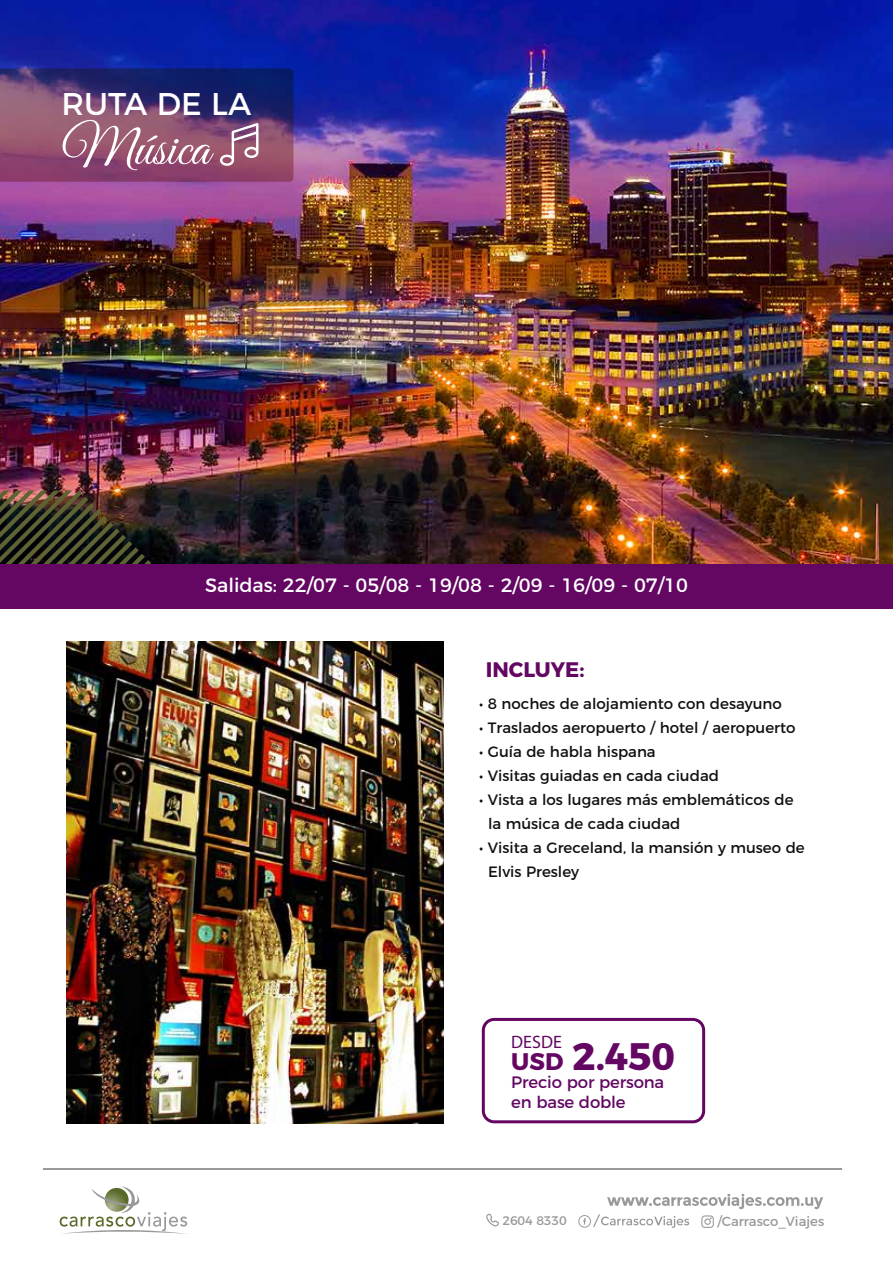
<style>
.page{position:relative;width:893px;height:1265px;background:#fff}
.page>*{position:absolute;margin:0;border:0;box-sizing:border-box;transform-origin:0 0}
.t1{font:54.3px "Great Vibes";color:#fff}
.t2{font:700 38.25px "Montserrat";color:#630763}
.t3{font:31.35px "Montserrat";color:#fff}
.t4{font:700 21px "Montserrat";color:#630763}
.t5{font:19.2px "Montserrat";color:#fff}
.t6{font:18px "Myriad Pro";color:#630763}
.t7{font:16.5px/19.5px "Montserrat";letter-spacing:-.01em;color:#630763}
.t8{font:15px/24px "Montserrat";color:#120f0f}
.t9{font:13.2px "Montserrat";color:#999}
.t10{font:12.45px "Montserrat";letter-spacing:-.01em;color:#999}
.s1{font-size:24px}
</style>
<div class="page">
<img style="left:0;top:0;width:893px;height:564px">
<svg style="left:0;top:68px;width:293px;height:114px"></svg>
<svg style="left:60px;top:1186px;width:128px;height:47px"></svg>
<hr style="left:44px;top:1168px;width:798px;height:1px;background:#999">
<svg style="left:482px;top:1017px;width:223px;height:106px"></svg>
<img style="left:67px;top:641px;width:376px;height:482px">
<img style="left:0;top:490px;width:153px;height:74px">
<div style="left:0;top:564px;width:893px;height:44px;background:#630763"></div>
<svg style="left:486px;top:1213px;width:13px;height:13px"></svg>
<svg style="left:578px;top:1193px;width:245px;height:34px"></svg>
<h3 class="t3" style="left:62px;top:79px;width:191px">RUTA DE LA</h3>
<h1 class="t1" style="left:62px;top:118px;width:150px">Música</h1>
<p class="t5" style="left:205px;top:569px;width:484px">Salidas: 22/07 - 05/08 - 19/08 - 2/09 - 16/09 - 07/10</p>
<h3 class="t4" style="left:486px;top:652px;width:100px">INCLUYE:</h3>
<p class="t8" style="left:479px;top:690px;width:304px">• 8 noches de alojamiento con desayuno</p>
<p class="t8" style="left:479px;top:714px;width:318px">• Traslados aeropuerto / hotel / aeropuerto</p>
<p class="t8" style="left:479px;top:738px;width:178px">• Guía de habla hispana</p>
<p class="t8" style="left:479px;top:762px;width:241px">• Visitas guiadas en cada ciudad</p>
<p class="t8" style="left:488px;top:786px;width:307px;text-indent:-9px">• Vista a los lugares más emblemáticos de la música de cada ciudad</p>
<p class="t8" style="left:488px;top:834px;width:318px;text-indent:-9px">• Visita a Greceland, la mansión y museo de<br>Elvis Presley</p>
<p class="t6" style="left:511px;top:1030px;width:52px">DESDE</p>
<h2 class="t2" style="left:511px;top:1024px;width:165px"><span class="s1">USD</span> 2.450</h2>
<p class="t7" style="left:511px;top:1071px;width:154px">Precio por persona en base doble</p>
<p class="t10" style="left:502px;top:1210px;width:66px">2604 8330</p>
<p class="t9" style="left:718px;top:1210px;width:108px">/Carrasco_Viajes</p>
</div>
